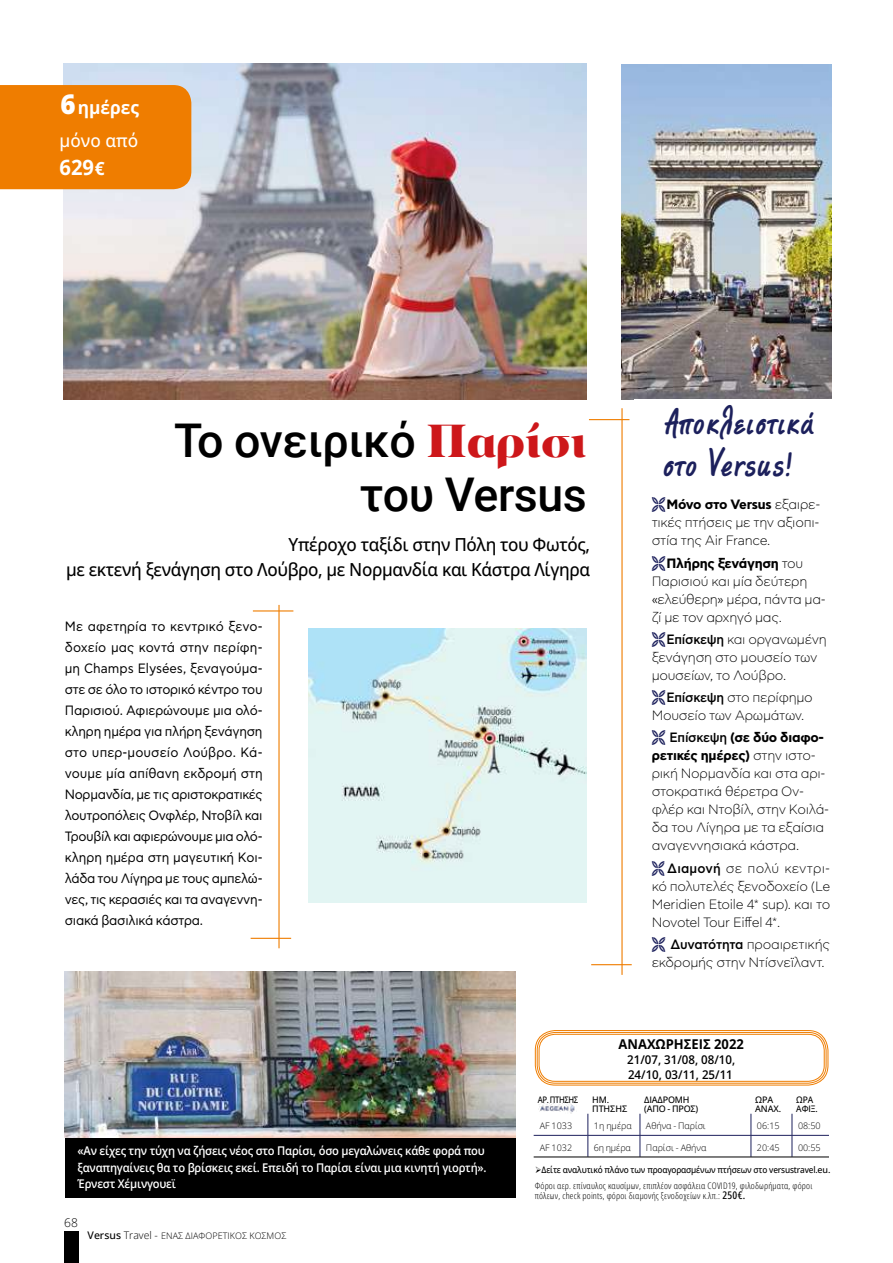
<style>
.page{position:relative;width:893px;height:1263px;background:#fff}
.page>*{position:absolute;margin:0;border:0;box-sizing:border-box;transform-origin:0 0}
.t1{font:500 46.5px/54px "Roboto";letter-spacing:-.01em;color:#000;text-align:right}
.t2{font:700 44.85px/42px "CF Marker";letter-spacing:.04em;color:#1c205c;scale:.89 1}
.t3{font:700 21px "Open Sans";color:#fff;scale:.96 1}
.t4{font:500 18px/25.5px "Open Sans";letter-spacing:-.02em;color:#000;text-align:right;scale:.95 1}
.t5{font:500 18px/33px "Open Sans";color:#fff;scale:.96 1}
.t6{font:300 13.5px/18px "CF Asty Std";letter-spacing:-.02em;color:#000}
.t7{font:13.5px/21px "CF Asty Std";letter-spacing:-.025em;color:#000;text-align:justify;scale:.95 1}
.t8{font:700 13.5px "Open Sans";color:#000;scale:.96 1}
.t9{font:600 12px/16.5px "Open Sans";letter-spacing:-.02em;color:#fff;scale:.93 1}
.t10{font:600 12px/15px "Open Sans";color:#000;scale:.96 1}
.t11{font:300 12px "Open Sans";color:#000}
.t12{font:300 9px/10.5px "Open Sans Condensed";letter-spacing:.02em;color:#000;scale:1.05 1}
.t13{font:300 9px "Open Sans";color:#000}
.t14{font:500 9px "Open Sans";letter-spacing:-.02em;color:#000;scale:.92 1}
.t15{font:500 9px/9px "Open Sans";letter-spacing:-.02em;color:#000}
.t16{font:500 9px "Open Sans";letter-spacing:-.02em;color:#000;scale:.86 1}
.t17{font:500 9px/9px "Open Sans";letter-spacing:-.02em;color:#000;scale:.94 1}
.s1{font-weight:800;font-size:27px}
.s2{font-weight:700}
.s3{font-size:18px}
.s4{font-family:"PF Regal Display Pro";font-weight:900;font-size:48px;color:#cd171a}
.s5{font-weight:500}
.s6{font-weight:500;font-size:10.5px}
.s7{font-size:10.5px}
</style>
<div class="page">
<div style="left:64px;top:1231px;width:14px;height:32px;background:#000"></div>
<hr style="left:251px;top:938px;width:40px;height:1px;background:#ef7d00">
<hr style="left:253px;top:610px;width:40px;height:1px;background:#ef7d00">
<hr style="left:278px;top:605px;width:2px;height:343px;background:#ef7d00">
<img style="left:308px;top:628px;width:278px;height:274px">
<img style="left:622px;top:65px;width:209px;height:335px">
<img style="left:64px;top:64px;width:523px;height:336px">
<img style="left:65px;top:972px;width:451px;height:166px">
<div style="left:535px;top:1030px;width:293px;height:55px;border:1px solid #ef7d00;border-radius:20px"></div>
<svg style="left:536px;top:1032px;width:291px;height:52px"></svg>
<div style="left:539px;top:1034px;width:286px;height:48px;border:1px solid #ef7d00;border-radius:16px"></div>
<hr style="left:589px;top:419px;width:40px;height:1px;background:#ef7d00">
<hr style="left:621px;top:408px;width:2px;height:567px;background:#ef7d00">
<hr style="left:591px;top:964px;width:41px;height:1px;background:#ef7d00">
<div style="left:65px;top:1138px;width:451px;height:59px;background:#000"></div>
<div style="left:0;top:85px;width:191px;height:104px;background:#ef7d00"></div>
<svg style="left:588px;top:1114px;width:1px;height:43px"></svg>
<svg style="left:640px;top:1114px;width:1px;height:43px"></svg>
<svg style="left:751px;top:1114px;width:1px;height:43px"></svg>
<svg style="left:792px;top:1114px;width:1px;height:43px"></svg>
<hr style="left:534px;top:1135px;width:54px;height:1px;background:#1c205c">
<hr style="left:588px;top:1135px;width:52px;height:1px;background:#1c205c">
<hr style="left:640px;top:1135px;width:111px;height:1px;background:#1c205c">
<hr style="left:751px;top:1135px;width:41px;height:1px;background:#1c205c">
<hr style="left:792px;top:1135px;width:37px;height:1px;background:#1c205c">
<hr style="left:534px;top:1157px;width:54px;height:1px;background:#000">
<hr style="left:588px;top:1157px;width:52px;height:1px;background:#000">
<hr style="left:640px;top:1157px;width:111px;height:1px;background:#000">
<hr style="left:751px;top:1157px;width:41px;height:1px;background:#000">
<hr style="left:792px;top:1157px;width:37px;height:1px;background:#000">
<img style="left:539px;top:1103px;width:36px;height:10px">
<h3 class="t5" style="left:60px;top:90px;width:84px"><span class="s1">6</span><span class="s2">ημέρες </span>μόνο από</h3>
<h3 class="t3" style="left:60px;top:153px;width:49px">629<span class="s3">€</span></h3>
<h1 class="t1" style="left:174px;top:412px;width:414px">Το ονειρικό <span class="s4">Παρίσι </span>του Versus</h1>
<h3 class="t4" style="left:66px;top:531px;width:553px">Υπέροχο ταξίδι στην Πόλη του Φωτός,<br>με εκτενή ξενάγηση στο Λούβρο, με Νορμανδία και Κάστρα Λίγηρα</h3>
<p class="t7" style="left:65px;top:616px;width:210px">Με αφετηρία το κεντρικό ξενο&shy;δοχείο μας κοντά στην περίφη&shy;μη Champs Elysées, ξεναγούμα&shy;στε σε όλο το ιστορικό κέντρο του Παρισιού. Αφιερώνουμε μια ολό&shy;κληρη ημέρα για πλήρη ξενάγηση στο υπερ-μουσείο Λούβρο. Κά&shy;νουμε μία απίθανη εκδρομή στη Νορμανδία, με τις αριστοκρατικές λουτροπόλεις Ονφλέρ, Ντοβίλ και Τρουβίλ και αφιερώνουμε μια ολό&shy;κληρη ημέρα στη μαγευτική Κοι&shy;λάδα του Λίγηρα με τους αμπελώ&shy;νες, τις κερασιές και τα αναγεννη&shy;σιακά βασιλικά κάστρα.</p>
<h2 class="t2" style="left:663px;top:402px;width:171px">Αποκλειστικά στο Versus!</h2>
<p class="t6" style="left:652px;top:496px;width:170px;text-align:justify;text-indent:15px"><span class="s2">Μόνο στο Versus</span> εξαιρε&shy;τικές πτήσεις με την αξιοπι&shy;στία της Air France.</p>
<p class="t6" style="left:652px;top:554px;width:176px;text-indent:15px"><span class="s2">Πλήρης ξενάγηση</span> του<br>Παρισιού και μία δεύτερη «ελεύθερη» μέρα, πάντα μα&shy;ζί με τον αρχηγό μας.</p>
<p class="t6" style="left:652px;top:630px;width:177px;text-indent:15px"><span class="s5">Επίσκεψη</span> και οργανωμένη ξενάγηση στο μουσείο των μουσείων, το Λούβρο.</p>
<p class="t6" style="left:652px;top:689px;width:163px;text-indent:15px"><span class="s5">Επίσκεψη</span> στο περίφημο<br>Μουσείο των Αρωμάτων.</p>
<p class="t6" style="left:652px;top:729px;width:179px;text-indent:18px"><span class="s5">Επίσκεψη</span> <span class="s2">(σε δύο διαφο&shy;ρετικές ημέρες)</span> στην ιστο&shy;ρική Νορμανδία και στα αρι&shy;στοκρατικά θέρετρα Ον&shy;φλέρ και Ντοβίλ, στην Κοιλά&shy;δα του Λίγηρα με τα εξαίσια αναγεννησιακά κάστρα.</p>
<p class="t6" style="left:652px;top:859px;width:180px;text-align:justify;text-indent:16px"><span class="s5">Διαμονή</span> σε πολύ κεντρι&shy;κό πολυτελές ξενοδοχείο (Le Meridien Etoile 4* sup). και το Novotel Tour Eiffel 4*.</p>
<p class="t6" style="left:652px;top:935px;width:180px;text-indent:19px"><span class="s5">Δυνατότητα</span> προαιρετικής εκδρομής στην Ντίσνεϊλαντ.</p>
<p class="t8" style="left:619px;top:1034px;width:132px">ΑΝΑΧΩΡΗΣΕΙΣ 2022</p>
<p class="t10" style="left:627px;top:1051px;width:114px">21/07, 31/08, 08/10,<br>24/10, 03/11, 25/11</p>
<p class="t9" style="left:78px;top:1142px;width:441px">«Αν είχες την τύχη να ζήσεις νέος στο Παρίσι, όσο μεγαλώνεις κάθε φορά που ξαναπηγαίνεις θα το βρίσκεις εκεί. Επειδή το Παρίσι είναι μια κινητή γιορτή».<br>Έρνεστ Χέμινγουεϊ</p>
<p class="t11" style="left:64px;top:1214px;width:15px">68</p>
<p class="t13" style="left:88px;top:1229px;width:200px"><span class="s6">Versus</span> <span class="s7">Travel -</span> ΕΝΑΣ ΔΙΑΦΟΡΕΤΙΚΟΣ ΚΟΣΜΟΣ</p>
<p class="t16" style="left:538px;top:1093px;width:48px">ΑΡ. ΠΤΉΣΗΣ</p>
<p class="t15" style="left:592px;top:1094px;width:37px">ΗΜ.<br>ΠΤΉΣΗΣ</p>
<p class="t15" style="left:644px;top:1094px;width:56px">ΔΙΑΔΡΟΜΉ (ΑΠΌ - ΠΡΟΣ)</p>
<p class="t15" style="left:755px;top:1094px;width:28px">ΏΡΑ<br>ΑNAX.</p>
<p class="t17" style="left:796px;top:1094px;width:24px">ΏΡΑ<br>ΆΦΙΞ.</p>
<p class="t13" style="left:540px;top:1120px;width:34px">ΑF 1033</p>
<p class="t13" style="left:594px;top:1120px;width:39px">1η ημέρα</p>
<p class="t13" style="left:646px;top:1120px;width:61px">Αθήνα - Παρίσι</p>
<p class="t13" style="left:757px;top:1120px;width:24px">06:15</p>
<p class="t13" style="left:798px;top:1120px;width:24px">08:50</p>
<p class="t13" style="left:540px;top:1141px;width:34px">ΑF 1032</p>
<p class="t13" style="left:594px;top:1141px;width:39px">6η ημέρα</p>
<p class="t13" style="left:646px;top:1141px;width:62px">Παρίσι - Αθήνα</p>
<p class="t13" style="left:757px;top:1141px;width:24px">20:45</p>
<p class="t13" style="left:798px;top:1141px;width:24px">00:55</p>
<p class="t14" style="left:535px;top:1163px;width:323px">➢Δείτε αναλυτικό πλάνο των προαγορασμένων πτήσεων στο versustravel.eu.</p>
<p class="t12" style="left:535px;top:1180px;width:266px">Φόροι αερ. επίναυλος καυσίμων, επιπλέον ασφάλεια COVID19, φιλοδωρήματα, φόροι πόλεων, check points, φόροι διαμονής ξενοδοχείων κ.λπ.: <span class="s6">250€.</span></p>
</div>
